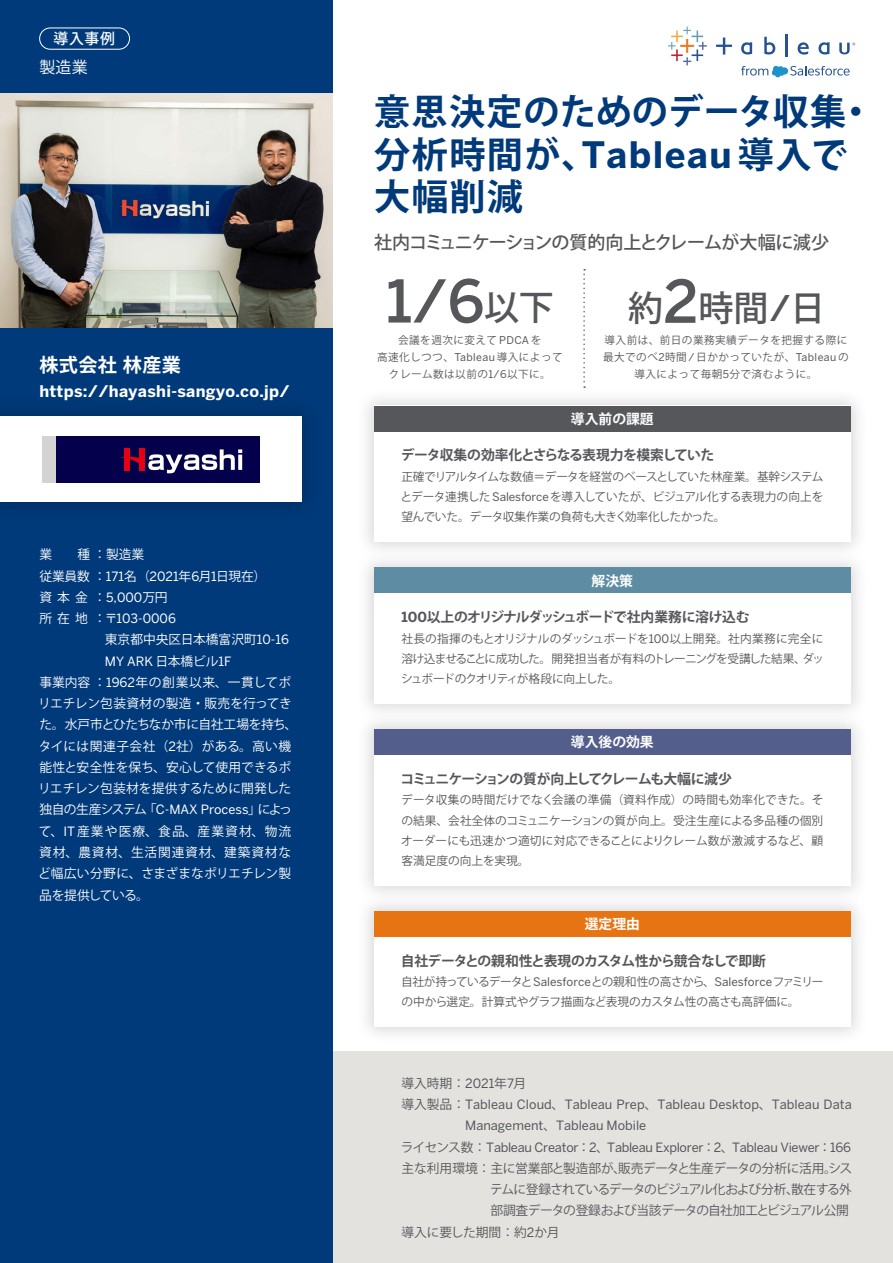
<style>
.page{position:relative;width:893px;height:1263px;background:#fff}
.page>*{position:absolute;margin:0;border:0;box-sizing:border-box;transform-origin:0 0}
.t1{font:500 58.5px "Benton Sans";color:#56575b}
.t2{font:700 36.15px/42.5px "Koz Go Pro";letter-spacing:.035em;color:#003a7a}
.t3{font:500 35.1px "Koz Go Pro";color:#56575b}
.t4{font:700 19.2px "Koz Go Pro";letter-spacing:.02em;color:#fff}
.t5{font:500 18px "Koz Go Pro";letter-spacing:-.05em;color:#56575b}
.t6{font:700 15.9px "Benton Sans";letter-spacing:.02em;color:#fff}
.t7{font:15.9px "Koz Go Pro";color:#fff}
.t8{font:500 14.85px "Koz Go Pro";color:#fff}
.t9{font:700 13.8px "Koz Go Pro";letter-spacing:-.05em;color:#56575b}
.t10{font:700 13.8px "Koz Go Pro";color:#fff}
.t11{font:12.75px/21.3px "Koz Go Pro";color:#fff}
.t12{font:12.75px "Benton Sans";color:#56575b}
.t13{font:12.75px "Benton Sans";letter-spacing:-.025em;color:#56575b}
.t14{font:12.75px "Koz Go Pro";letter-spacing:-.03em;color:#56575b}
.t15{font:12.75px "Koz Go Pro";letter-spacing:-.07em;color:#56575b}
.t16{font:12.75px "Koz Go Pro";letter-spacing:-.05em;color:#56575b}
.t17{font:12.75px "Benton Sans";color:#fff}
.t18{font:12.75px "Koz Go Pro";letter-spacing:-.005em;color:#56575b}
.t19{font:11.7px/20.2px "Koz Go Pro";letter-spacing:-.025em;color:#56575b;text-align:justify}
.t20{font:10.65px/17px "Koz Go Pro";letter-spacing:.04em;color:#56575b;text-align:center}
.s1{font-family:"Benton Sans"}
.s2{font-family:"Koz Go Pro"}
.s3{font-family:"Koz Go Pro";font-size:35.1px}
.s4{font-family:"Benton Sans";font-size:58.5px}
</style>
<div class="page">
<div style="left:326px;top:1051px;width:567px;height:212px;background:#e3e2df"></div>
<div style="left:0;top:0;width:333px;height:1263px;background:#003a7a"></div>
<div style="left:355px;top:387px;width:514px;height:174px;background:#f4f4f4"></div>
<div style="left:374px;top:406px;width:476px;height:136px;background:#fff"></div>
<div style="left:374px;top:406px;width:476px;height:25px;background:#56575b"></div>
<div style="left:355px;top:710px;width:514px;height:194px;background:#000;opacity:.15"></div>
<div style="left:374px;top:729px;width:476px;height:156px;background:#fff"></div>
<div style="left:374px;top:729px;width:476px;height:26px;background:#545e8d"></div>
<div style="left:355px;top:549px;width:514px;height:173px;background:#000;opacity:.15"></div>
<div style="left:374px;top:568px;width:476px;height:136px;background:#fff"></div>
<div style="left:374px;top:568px;width:476px;height:25px;background:#5e8da3"></div>
<div style="left:355px;top:892px;width:514px;height:154px;background:#000;opacity:.15"></div>
<div style="left:374px;top:911px;width:476px;height:116px;background:#fff"></div>
<div style="left:374px;top:911px;width:476px;height:25px;background:#e77412"></div>
<img style="left:0;top:94px;width:333px;height:233px">
<svg style="left:583px;top:269px;width:2px;height:119px"></svg>
<div style="left:39px;top:28px;width:91px;height:22px;border:1px solid #fff;border-radius:11px"></div>
<div style="left:0;top:393px;width:325px;height:132px;background:#003775"></div>
<div style="left:0;top:416px;width:301px;height:85px;background:#fff"></div>
<div style="left:56px;top:436px;width:204px;height:47px;background:#05004c"></div>
<div style="left:42px;top:436px;width:14px;height:47px;background:#d3d3d4"></div>
<svg style="left:148px;top:449px;width:94px;height:24px"></svg>
<div style="left:124px;top:449px;width:6px;height:22px;background:#e60013"></div>
<div style="left:139px;top:449px;width:6px;height:22px;background:#e60013"></div>
<svg style="left:121px;top:456px;width:18px;height:8px"></svg>
<svg style="left:741px;top:66px;width:109px;height:11px"></svg>
<svg style="left:668px;top:27px;width:39px;height:38px"></svg>
<svg style="left:764px;top:37px;width:11px;height:17px"></svg>
<hr style="left:785px;top:34px;width:2px;height:23px;background:#255291">
<svg style="left:797px;top:42px;width:12px;height:13px"></svg>
<svg style="left:741px;top:42px;width:11px;height:13px"></svg>
<svg style="left:818px;top:42px;width:12px;height:13px"></svg>
<svg style="left:716px;top:38px;width:16px;height:17px"></svg>
<svg style="left:839px;top:43px;width:16px;height:11px"></svg>
<p class="t8" style="left:54px;top:29px;width:63px">導入事例</p>
<h3 class="t7" style="left:39px;top:57px;width:50px">製造業</h3>
<h3 class="t4" style="left:39px;top:353px;width:143px">株式会社林産業</h3>
<h3 class="t6" style="left:39px;top:382px;width:252px">https://hayashi-sangyo.co.jp/</h3>
<p class="t11" style="left:39px;top:544px;width:229px">業　　種 ：製造業<br>従業員数 ： <span class="s1">171</span>名（<span class="s1">2021</span>年<span class="s1">6</span>月<span class="s1">1</span>日現在）資本金：<span class="s1">5,000</span>万円</p>
<p class="t17" style="left:39px;top:611px;width:138px"><span class="s2">所在地： 〒</span>103-0006</p>
<p class="t11" style="left:105px;top:629px;width:186px">東京都中央区日本橋富沢町<span class="s1">10-16</span></p>
<p class="t17" style="left:105px;top:653px;width:128px">MY ARK <span class="s2">日本橋ビル</span>1F</p>
<p class="t11" style="left:38px;top:672px;width:261px">事業内容 ：<span class="s1">1962</span>年の創業以来、一貫してポリエチレン包装資材の製造・販売を行ってきた。水戸市とひたちなか市に自社工場を持ち、タイには関連子会社（<span class="s1">2</span>社）がある。高い機能性と安全性を保ち、安心して使用できるポリエチレン包装材を提供するために開発した独自の生産システム「<span class="s1">C-MAX Process</span>」によって、<span class="s1">IT</span>産業や医療、食品、産業資材、物流資材、農資材、生活関連資材、建築資材など幅広い分野に、さまざまなポリエチレン製品を提供している。</p>
<h2 class="t2" style="left:374px;top:93px;width:501px">意思決定のためのデータ収集・分析時間が、<span class="s1">Tableau</span>導入で大幅削減</h2>
<h3 class="t5" style="left:374px;top:231px;width:456px">社内コミュニケーションの質的向上とクレームが大幅に減少</h3>
<h1 class="t1" style="left:386px;top:266px;width:169px">1/6<span class="s3">以下</span></h1>
<p class="t20" style="left:377px;top:332px;width:187px">会議を週次に変えて<span class="s1">PDCA</span>を<br>高速化しつつ、<span class="s1">Tableau</span>導入によってクレーム数は以前の<span class="s1">1/6</span>以下に。</p>
<h3 class="t3" style="left:628px;top:285px;width:199px">約<span class="s4">2</span>時間<span class="s1">/</span>日</h3>
<p class="t20" style="left:603px;top:332px;width:247px">導入前は、前日の業務実績データを把握する際に最大でのべ<span class="s1">2</span>時間<span class="s1">/</span>日かかっていたが、<span class="s1">Tableau</span>の導入によって毎朝<span class="s1">5</span>分で済むように。</p>
<p class="t10" style="left:571px;top:410px;width:84px">導入前の課題</p>
<p class="t9" style="left:401px;top:446px;width:315px">データ収集の効率化とさらなる表現力を模索していた</p>
<p class="t19" style="left:400px;top:467px;width:425px">正確でリアルタイムな数値＝データを経営のベースとしていた林産業。基幹システムとデータ連携した<span class="s1">Salesforce</span>を導入していたが、ビジュアル化する表現力の向上を望んでいた。データ収集作業の負荷も大きく効率化したかった。</p>
<p class="t10" style="left:592px;top:572px;width:43px">解決策</p>
<p class="t9" style="left:401px;top:608px;width:350px"><span class="s1">100</span>以上のオリジナルダッシュボードで社内業務に溶け込む</p>
<p class="t19" style="left:401px;top:629px;width:425px">社長の指揮のもとオリジナルのダッシュボードを<span class="s1">100</span>以上開発。社内業務に完全に溶け込ませることに成功した。開発担当者が有料のトレーニングを受講した結果、ダッシュボードのクオリティが格段に向上した。</p>
<p class="t10" style="left:571px;top:733px;width:84px">導入後の効果</p>
<p class="t9" style="left:401px;top:770px;width:333px">コミュニケーションの質が向上してクレームも大幅に減少</p>
<p class="t19" style="left:401px;top:790px;width:424px">データ収集の時間だけでなく会議の準備（資料作成）の時間も効率化できた。その結果、会社全体のコミュニケーションの質が向上。受注生産による多品種の個別オーダーにも迅速かつ適切に対応できることによりクレーム数が激減するなど、顧客満足度の向上を実現。</p>
<p class="t10" style="left:585px;top:915px;width:57px">選定理由</p>
<p class="t9" style="left:401px;top:952px;width:367px">自社データとの親和性と表現のカスタム性から競合なしで即断</p>
<p class="t19" style="left:401px;top:972px;width:424px">自社が持っているデータと<span class="s1">Salesforce</span>との親和性の高さから、<span class="s1">Salesforce</span>ファミリーの中から選定。計算式やグラフ描画など表現のカスタム性の高さも高評価に。</p>
<p class="t14" style="left:401px;top:1075px;width:126px">導入時期：<span class="s1">2021</span>年<span class="s1">7</span>月</p>
<p class="t12" style="left:401px;top:1097px;width:452px"><span class="s2">導入製品：</span> Tableau Cloud<span class="s2">、</span>Tableau Prep<span class="s2">、</span>Tableau Desktop<span class="s2">、</span>Tableau Data</p>
<p class="t12" style="left:465px;top:1118px;width:183px">Management<span class="s2">、</span>Tableau Mobile</p>
<p class="t13" style="left:401px;top:1139px;width:452px"><span class="s2">ライセンス数：</span>Tableau Creator<span class="s2">：</span>2<span class="s2">、</span>Tableau Explorer<span class="s2">：</span>2<span class="s2">、</span>Tableau Viewer<span class="s2">：</span>166</p>
<p class="t14" style="left:401px;top:1160px;width:452px">主な利用環境：主に営業部と製造部が、販売データと生産データの分析に活用。シス</p>
<p class="t15" style="left:490px;top:1181px;width:363px">テムに登録されているデータのビジュアル化および分析、散在する外</p>
<p class="t16" style="left:491px;top:1202px;width:360px">部調査データの登録および当該データの自社加工とビジュアル公開</p>
<p class="t18" style="left:401px;top:1224px;width:160px">導入に要した期間：約<span class="s1">2</span>か月</p>
</div>
